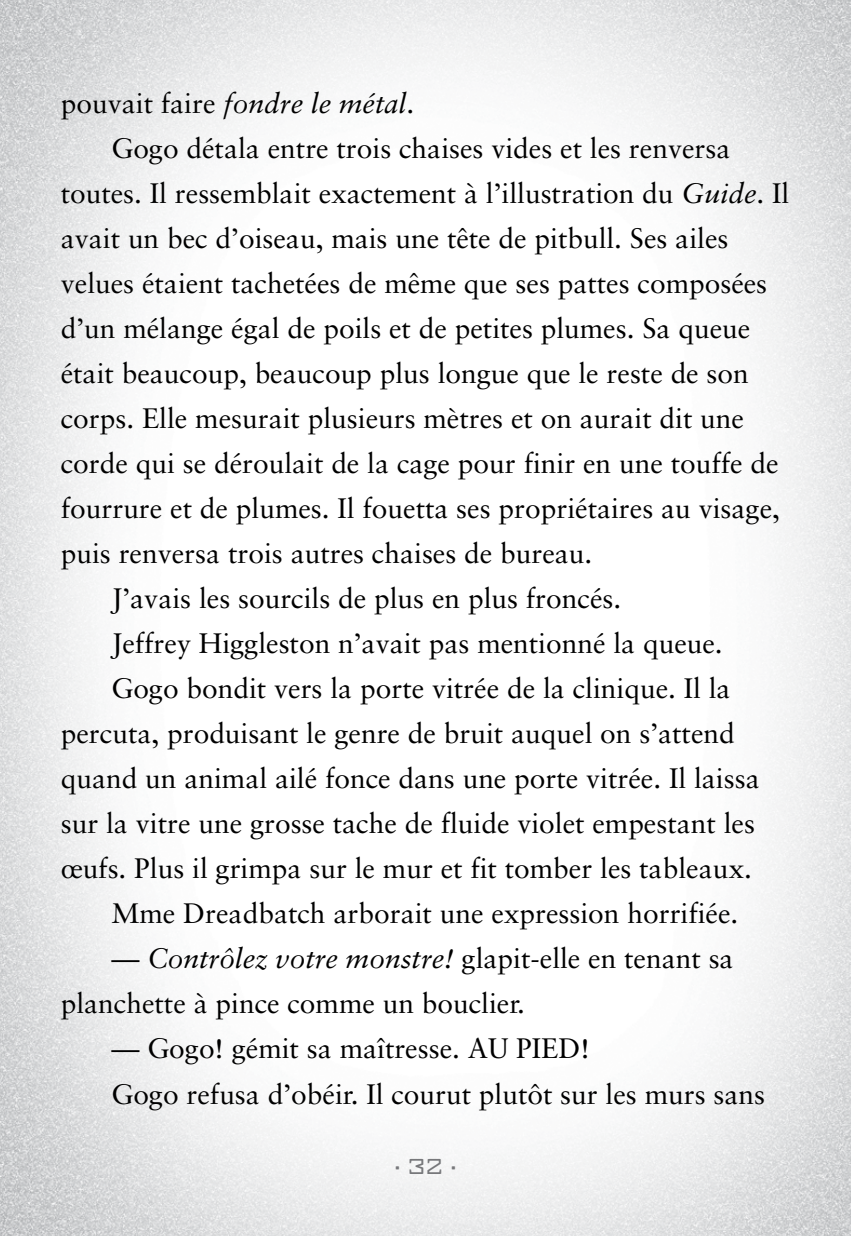
<style>
.page{position:relative;width:851px;height:1236px;background:#fff}
.page>*{position:absolute;margin:0;border:0;box-sizing:border-box;transform-origin:0 0}
.t1{font:28.12px/45px "Sabon";color:#000}
.t2{font:27px "Pomodoro";color:#77787b}
.t3{font:11.25px "Pomodoro";color:#77787b}
.s1{font-style:italic}
.s2{font-size:11.25px}
</style>
<div class="page">
<img style="left:0;top:0;width:850px;height:1235px">
<p class="t1" style="left:61px;top:80px;width:355px">pouvait faire <span class="s1">fondre le métal</span>.</p>
<p class="t1" style="left:111px;top:125px;width:620px">Gogo détala entre trois chaises vides et les renversa</p>
<p class="t1" style="left:61px;top:170px;width:730px">toutes. Il ressemblait exactement à l’illustration du <span class="s1">Guide</span>. Il</p>
<p class="t1" style="left:61px;top:215px;width:669px">avait un bec d’oiseau, mais une tête de pitbull. Ses ailes</p>
<p class="t1" style="left:61px;top:260px;width:708px">velues étaient tachetées de même que ses pattes composées</p>
<p class="t1" style="left:61px;top:305px;width:691px">d’un mélange égal de poils et de petites plumes. Sa queue</p>
<p class="t1" style="left:61px;top:350px;width:689px">était beaucoup, beaucoup plus longue que le reste de son</p>
<p class="t1" style="left:61px;top:395px;width:684px">corps. Elle mesurait plusieurs mètres et on aurait dit une</p>
<p class="t1" style="left:61px;top:440px;width:719px">corde qui se déroulait de la cage pour finir en une touffe de</p>
<p class="t1" style="left:61px;top:485px;width:720px">fourrure et de plumes. Il fouetta ses propriétaires au visage,</p>
<p class="t1" style="left:61px;top:530px;width:533px">puis renversa trois autres chaises de bureau.</p>
<p class="t1" style="left:111px;top:575px;width:511px">J’avais les sourcils de plus en plus froncés.</p>
<p class="t1" style="left:111px;top:620px;width:613px">Jeffrey Higgleston n’avait pas mentionné la queue.</p>
<p class="t1" style="left:111px;top:665px;width:620px">Gogo bondit vers la porte vitrée de la clinique. Il la</p>
<p class="t1" style="left:61px;top:710px;width:675px">percuta, produisant le genre de bruit auquel on s’attend</p>
<p class="t1" style="left:61px;top:755px;width:700px">quand un animal ailé fonce dans une porte vitrée. Il laissa</p>
<p class="t1" style="left:61px;top:800px;width:695px">sur la vitre une grosse tache de fluide violet empestant les</p>
<p class="t1" style="left:61px;top:845px;width:692px">œufs. Plus il grimpa sur le mur et fit tomber les tableaux.</p>
<p class="t1" style="left:111px;top:890px;width:628px">Mme Dreadbatch arborait une expression horrifiée.</p>
<p class="t1" style="left:61px;top:935px;width:674px;text-indent:51px">— <span class="s1">Contrôlez votre monstre!</span> glapit-elle en tenant sa planchette à pince comme un bouclier.</p>
<p class="t1" style="left:111px;top:1025px;width:655px">— Gogo! gémit sa maîtresse. AU PIED!<br>Gogo refusa d’obéir. Il courut plutôt sur les murs sans</p>
<p class="t2" style="left:395px;top:1153px;width:49px"><span class="s2">•</span> 32</p>
<p class="t3" style="left:451px;top:1161px;width:6px">•</p>
</div>
